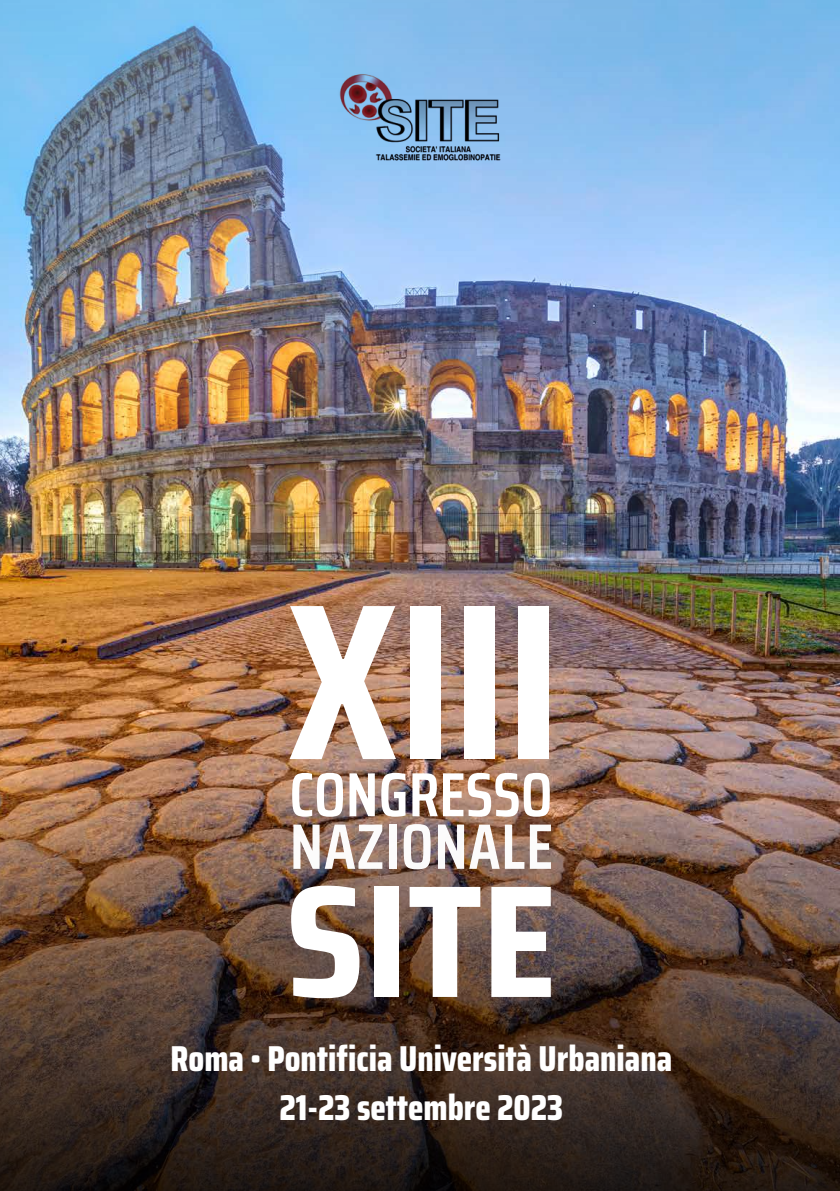
<style>
.page{position:relative;width:840px;height:1191px;background:#fff}
.page>*{position:absolute;margin:0;border:0;box-sizing:border-box;transform-origin:0 0}
.t1{font:700 222.2px "Saira Condensed";color:#fff}
.t2{font:700 159.8px "Saira Condensed";color:#fff;scale:1.11 1}
.t3{font:600 64.4px "Saira Condensed";letter-spacing:.01em;color:#fff}
.t4{font:600 62.4px "Saira Condensed";color:#fff}
.t5{font:800 36px/48.8px "Saira Condensed";color:#fff;text-align:center}
</style>
<div class="page">
<img style="left:0;top:576px;width:839px;height:199px">
<img style="left:0;top:0;width:839px;height:576px">
<img style="left:331px;top:68px;width:180px;height:107px">
<img style="left:0;top:775px;width:839px;height:416px">
<h1 class="t1" style="left:287px;top:512px;width:275px">XIII</h1>
<h3 class="t4" style="left:289px;top:747px;width:264px">CONGRESSO</h3>
<h3 class="t3" style="left:289px;top:797px;width:265px">NAZIONALE</h3>
<h2 class="t2" style="left:285px;top:819px;width:246px">SITE</h2>
<p class="t5" style="left:170px;top:1033px;width:503px">Roma • Pontificia Università Urbaniana<br>21-23 settembre 2023</p>
</div>
